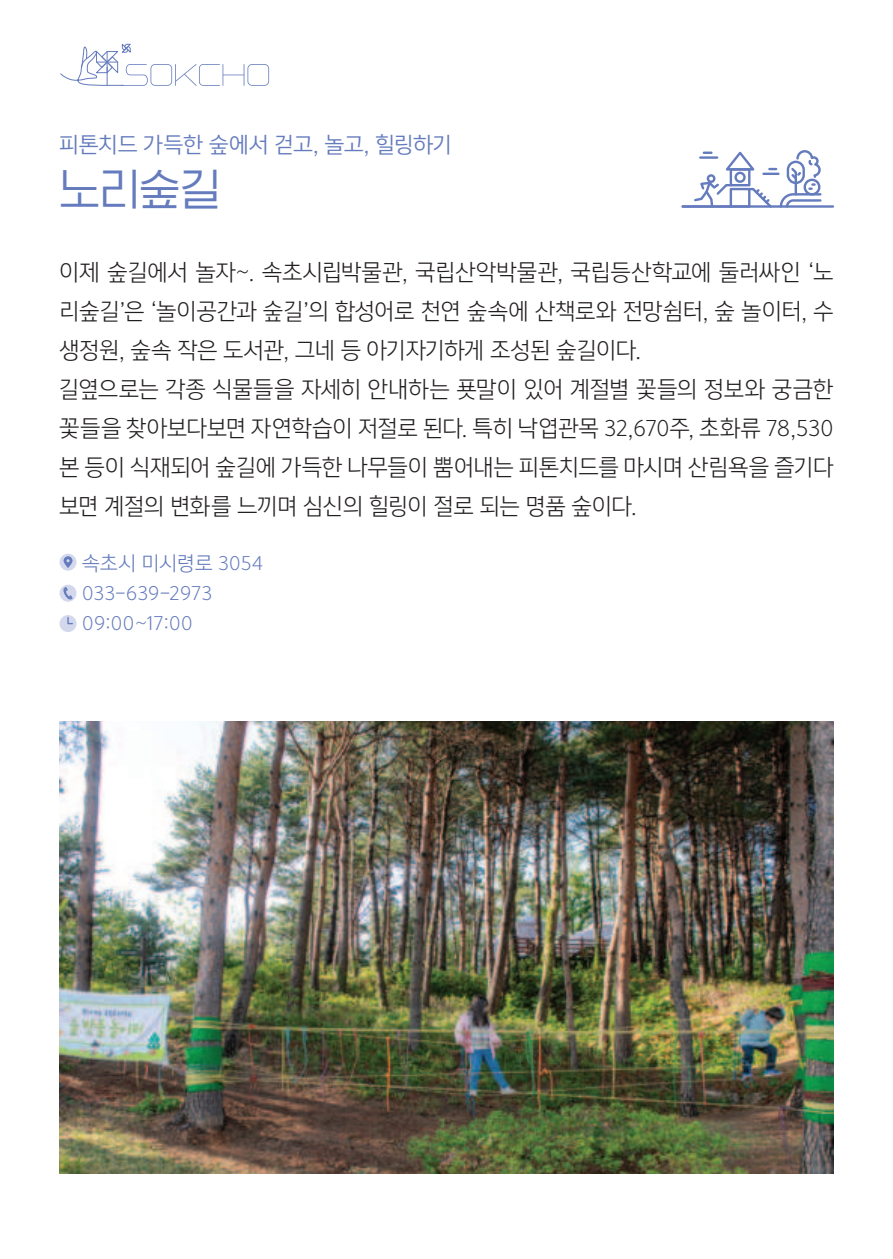
<style>
.page{position:relative;width:893px;height:1259px;background:#fff}
.page>*{position:absolute;margin:0;border:0;box-sizing:border-box;transform-origin:0 0}
.t1{font:45px "HGG Gothicssi 40 g";color:#647bbd}
.t2{font:22.5px/39px "Yoon Gothic Pro 730";letter-spacing:.005em;color:#231f20}
.t3{font:21px "Yoon Gothic Pro 740";letter-spacing:.01em;color:#647bbd}
.t4{font:19.5px/30px "Yoon Gothic Pro 730";letter-spacing:.02em;color:#647bbd}
</style>
<div class="page">
<div style="left:60px;top:553px;width:17px;height:17px;background:#d4d8ec;border-radius:50%"></div>
<svg style="left:64px;top:556px;width:9px;height:12px"></svg>
<div style="left:60px;top:585px;width:17px;height:17px;background:#d4d8ec;border-radius:50%"></div>
<svg style="left:62px;top:587px;width:11px;height:13px"></svg>
<div style="left:60px;top:615px;width:17px;height:17px;background:#d4d8ec;border-radius:50%"></div>
<svg style="left:67px;top:617px;width:6px;height:7px"></svg>
<img style="left:60px;top:722px;width:773px;height:452px">
<hr style="left:683px;top:205px;width:150px;height:3px;background:#647bbd">
<svg style="left:692px;top:150px;width:131px;height:58px"></svg>
<svg style="left:60px;top:43px;width:209px;height:43px"></svg>
<p class="t3" style="left:60px;top:131px;width:394px">피톤치드 가득한 숲에서 걷고, 놀고, 힐링하기</p>
<h1 class="t1" style="left:60px;top:165px;width:163px">노리숲길</h1>
<p class="t2" style="left:60px;top:253px;width:775px">이제 숲길에서 놀자~. 속초시립박물관, 국립산악박물관, 국립등산학교에 둘러싸인 ‘노 리숲길’은 ‘놀이공간과 숲길’의 합성어로 천연 숲속에 산책로와 전망쉼터, 숲 놀이터, 수 생정원, 숲속 작은 도서관, 그네 등 아기자기하게 조성된 숲길이다.<br>길옆으로는 각종 식물들을 자세히 안내하는 푯말이 있어 계절별 꽃들의 정보와 궁금한 꽃들을 찾아보다보면 자연학습이 저절로 된다. 특히 낙엽관목 32,670주, 초화류 78,530 본 등이 식재되어 숲길에 가득한 나무들이 뿜어내는 피톤치드를 마시며 산림욕을 즐기다 보면 계절의 변화를 느끼며 심신의 힐링이 절로 되는 명품 숲이다.</p>
<p class="t4" style="left:82px;top:548px;width:182px">속초시 미시령로 3054<br>033-639-2973<br>09:00~17:00</p>
</div>
